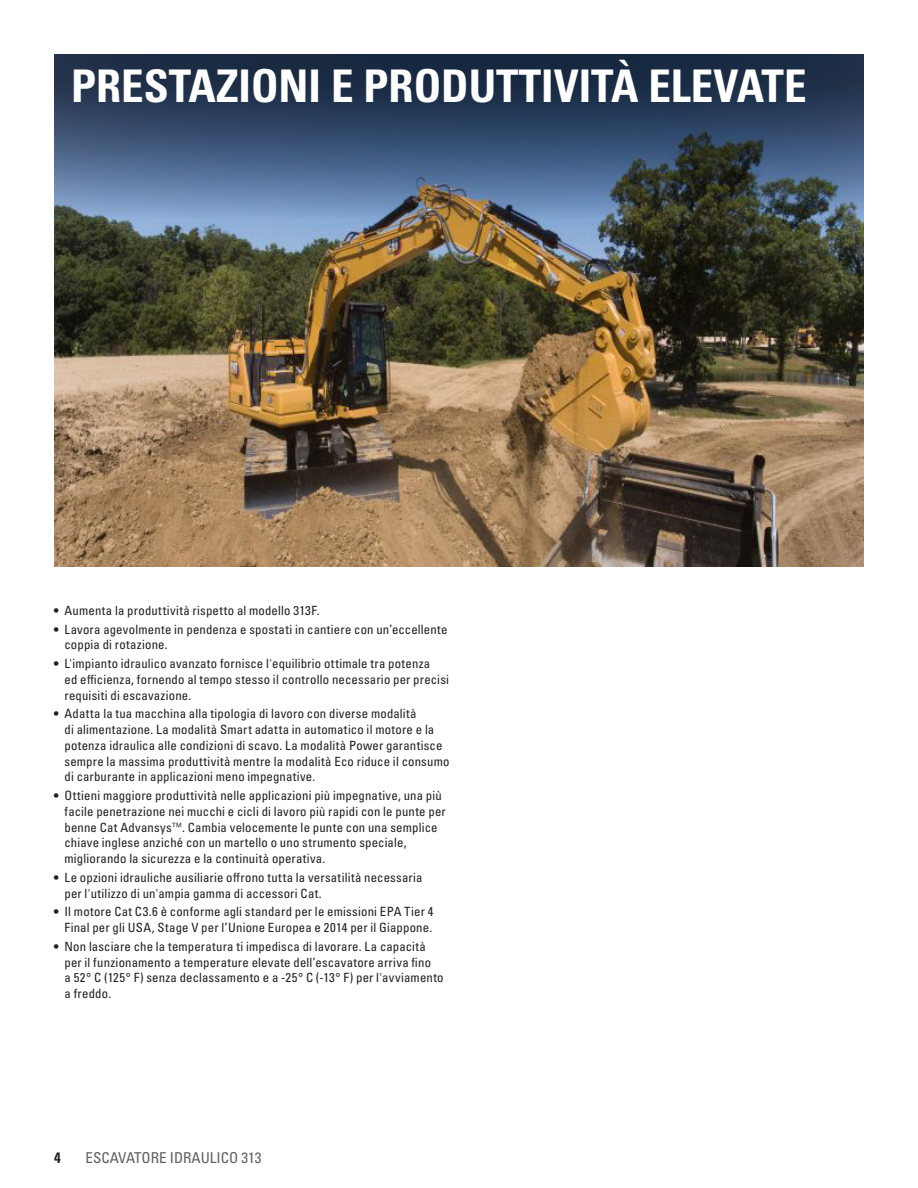
<style>
.page{position:relative;width:918px;height:1188px;background:#fff}
.page>*{position:absolute;margin:0;border:0;box-sizing:border-box;transform-origin:0 0}
.Feature_Title{font:45px "Univers LTCYR 67 Bold Cond";color:#fff}
.t1{font:condensed 15px "Univers LTCYR 57";color:#5d6163}
.t2{font:15px "Univers LTCYR 67 Bold Cond";color:#231f20}
.t3{font:condensed 12.75px/15.8px "Univers LTCYR 57";letter-spacing:.015em;color:#231f20}
</style>
<div class="page">
<img style="left:54px;top:473px;width:810px;height:94px">
<img style="left:54px;top:54px;width:810px;height:419px">
<p class="Feature_Title" style="left:71px;top:58px;width:737px">PRESTAZIONI E PRODUTTIVITÀ ELEVATE</p>
<p class="t3" style="left:54px;top:602px;width:267px">• Aumenta la produttività rispetto al modello 313F.</p>
<p class="t3" style="left:64px;top:621px;width:385px;text-indent:-10px">• Lavora agevolmente in pendenza e spostati in cantiere con un’eccellente coppia di rotazione.</p>
<p class="t3" style="left:64px;top:656px;width:386px;text-indent:-10px">• L'impianto idraulico avanzato fornisce l'equilibrio ottimale tra potenza<br>ed efficienza, fornendo al tempo stesso il controllo necessario per precisi requisiti di escavazione.</p>
<p class="t3" style="left:64px;top:706px;width:387px;text-indent:-10px">• Adatta la tua macchina alla tipologia di lavoro con diverse modalità<br>di alimentazione. La modalità Smart adatta in automatico il motore e la potenza idraulica alle condizioni di scavo. La modalità Power garantisce sempre la massima produttività mentre la modalità Eco riduce il consumo di carburante in applicazioni meno impegnative.</p>
<p class="t3" style="left:64px;top:788px;width:383px;text-indent:-10px">• Ottieni maggiore produttività nelle applicazioni più impegnative, una più facile penetrazione nei mucchi e cicli di lavoro più rapidi con le punte per benne Cat Advansys™. Cambia velocemente le punte con una semplice chiave inglese anziché con un martello o uno strumento speciale, migliorando la sicurezza e la continuità operativa.</p>
<p class="t3" style="left:64px;top:869px;width:360px;text-indent:-10px">• Le opzioni idrauliche ausiliarie offrono tutta la versatilità necessaria per l'utilizzo di un'ampia gamma di accessori Cat.</p>
<p class="t3" style="left:54px;top:904px;width:381px;text-align:right">• Il motore Cat C3.6 è conforme agli standard per le emissioni EPA Tier 4<br>Final per gli USA, Stage V per l’Unione Europea e 2014 per il Giappone.</p>
<p class="t3" style="left:64px;top:938px;width:381px;text-indent:-10px">• Non lasciare che la temperatura ti impedisca di lavorare. La capacità per il funzionamento a temperature elevate dell’escavatore arriva fino<br>a 52° C (125° F) senza declassamento e a -25° C (-13° F) per l'avviamento a freddo.</p>
<p class="t2" style="left:54px;top:1148px;width:8px">4</p>
<p class="t1" style="left:86px;top:1148px;width:178px">ESCAVATORE IDRAULICO 313</p>
</div>
